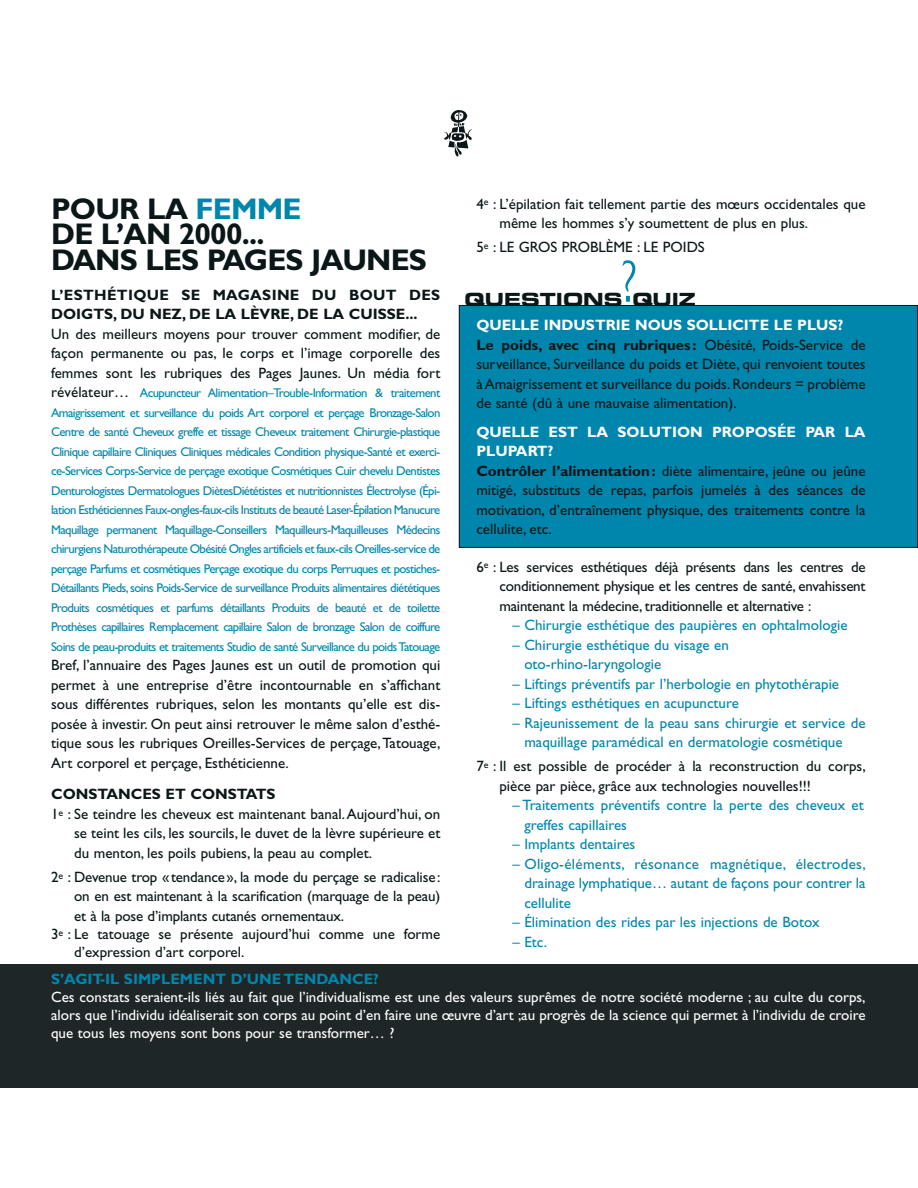
<style>
.page{position:relative;width:918px;height:1188px;background:#fff}
.page>*{position:absolute;margin:0;border:0;box-sizing:border-box;transform-origin:0 0}
.t1{font:300 60px "Gill Sans";color:#0086ad}
.t2{font:700 30px/25.5px "Gill Sans";letter-spacing:-.03em;color:#0a1617}
.t3{font:18.15px "Eurostile Bold Extended Two";color:#0a1617}
.t4{font:15px/19.5px "Gill Sans";color:#0a1617}
.t5{font:15px/19.5px "Gill Sans";color:#0086ad}
.t6{font:15px/18px "Gill Sans";color:#fff;text-align:justify}
.t7{font:700 15px/19.5px "Gill Sans";color:#0a1617}
.t8{font:700 15px "Gill Sans";color:#0086ad}
.t9{font:12.75px/19.5px "Gill Sans";letter-spacing:-.05em;color:#0086ad;text-align:justify}
.s1{color:#0086ad}
.s2{font-size:15px;color:#0a1617}
.s3{font-weight:700;color:#fff}
.s4{font-weight:700}
</style>
<div class="page">
<div style="left:0;top:964px;width:918px;height:124px;background:#1f2628"></div>
<div style="left:459px;top:305px;width:459px;height:242px;background:#0086ad"></div>
<div style="left:459px;top:305px;width:459px;height:243px;border:1px solid #0a1617"></div>
<svg style="left:444px;top:110px;width:28px;height:47px"></svg>
<h2 class="t2" style="left:51px;top:199px;width:377px">POUR LA <span class="s1">FEMME<br></span>DE L’AN 2000...<br>DANS LES PAGES JAUNES</h2>
<p class="t7" style="left:51px;top:286px;width:391px">L’ESTHÉTIQUE SE MAGASINE DU BOUT DES<br>DOIGTS, DU NEZ, DE LA LÈVRE, DE LA CUISSE...</p>
<p class="t4" style="left:51px;top:325px;width:391px;text-align:justify">Un des meilleurs moyens pour trouver comment modifier, de façon permanente ou pas, le corps et l’image corporelle des femmes sont les rubriques des Pages Jaunes. Un média fort</p>
<p class="t9" style="left:51px;top:384px;width:391px"><span class="s2">révélateur…</span> Acupuncteur Alimentation–Trouble-Information &amp; traitement Amaigrissement et surveillance du poids Art corporel et perçage Bronzage-Salon Centre de santé Cheveux greffe et tissage Cheveux traitement Chirurgie-plastique Clinique capillaire Cliniques Cliniques médicales Condition physique-Santé et exerci&shy;ce-Services Corps-Service de perçage exotique Cosmétiques Cuir chevelu Dentistes Denturologistes Dermatologues DiètesDiététistes et nutritionnistes Électrolyse (Épi&shy;lation Esthéticiennes Faux-ongles-faux-cils Instituts de beauté Laser-Épilation Manucure Maquillage permanent Maquillage-Conseillers Maquilleurs-Maquilleuses Médecins chirurgiens Naturothérapeute Obésité Ongles artificiels et faux-cils Oreilles-service de perçage Parfums et cosmétiques Perçage exotique du corps Perruques et postiches-Détaillants Pieds, soins Poids-Service de surveillance Produits alimentaires diététiques Produits cosmétiques et parfums détaillants Produits de beauté et de toilette Prothèses capillaires Remplacement capillaire Salon de bronzage Salon de coiffure Soins de peau-produits et traitements Studio de santé Surveillance du poids Tatouage</p>
<p class="t4" style="left:51px;top:657px;width:391px;text-align:justify">Bref, l’annuaire des Pages Jaunes est un outil de promotion qui permet à une entreprise d’être incontournable en s’affichant sous différentes rubriques, selon les montants qu’elle est dis&shy;posée à investir. On peut ainsi retrouver le même salon d’esthé&shy;tique sous les rubriques Oreilles-Services de perçage,Tatouage, Art corporel et perçage, Esthéticienne.</p>
<p class="t7" style="left:51px;top:786px;width:226px">CONSTANCES ET CONSTATS</p>
<p class="t4" style="left:51px;top:806px;width:391px">1<sup>e</sup> : Se teindre les cheveux est maintenant banal.Aujourd’hui, on</p>
<p class="t4" style="left:74px;top:825px;width:368px">se teint les cils, les sourcils, le duvet de la lèvre supérieure et</p>
<p class="t4" style="left:74px;top:845px;width:299px">du menton, les poils pubiens, la peau au complet.</p>
<p class="t4" style="left:51px;top:869px;width:391px">2<sup>e</sup> : Devenue trop «tendance», la mode du perçage se radicalise:</p>
<p class="t4" style="left:74px;top:888px;width:368px">on en est maintenant à la scarification (marquage de la peau)</p>
<p class="t4" style="left:74px;top:908px;width:272px">et à la pose d’implants cutanés ornementaux.</p>
<p class="t4" style="left:51px;top:926px;width:391px">3<sup>e</sup> : Le tatouage se présente aujourd’hui comme une forme</p>
<p class="t4" style="left:74px;top:944px;width:172px">d’expression d’art corporel.</p>
<p class="t4" style="left:499px;top:195px;width:368px;text-indent:-23px">4<sup>e</sup> : L’épilation fait tellement partie des mœurs occidentales que même les hommes s’y soumettent de plus en plus.</p>
<p class="t4" style="left:476px;top:239px;width:230px">5<sup>e</sup> : LE GROS PROBLÈME : LE POIDS</p>
<h1 class="t1" style="left:621px;top:259px;width:18px">?</h1>
<p class="t3" style="left:465px;top:293px;width:233px">QUESTIONS QUIZ</p>
<p class="t4" style="left:476px;top:317px;width:391px"><span class="s3">QUELLE INDUSTRIE NOUS SOLLICITE LE PLUS?<br></span><span class="s4">Le poids, avec cinq rubriques:</span> Obésité, Poids-Service de surveillance, Surveillance du poids et Diète, qui renvoient toutes à Amaigrissement et surveillance du poids. Rondeurs = problème de santé (dû à une mauvaise alimentation).</p>
<p class="t4" style="left:476px;top:423px;width:391px"><span class="s3">QUELLE EST LA SOLUTION PROPOSÉE PAR LA PLUPART?<br></span><span class="s4">Contrôler l’alimentation:</span> diète alimentaire, jeûne ou jeûne mitigé, substituts de repas, parfois jumelés à des séances de motivation, d’entraînement physique, des traitements contre la cellulite, etc.</p>
<p class="t4" style="left:499px;top:558px;width:368px;text-align:justify;text-indent:-23px">6<sup>e</sup> : Les services esthétiques déjà présents dans les centres de conditionnement physique et les centres de santé, envahissent maintenant la médecine, traditionnelle et alternative :</p>
<p class="t5" style="left:512px;top:617px;width:337px">– Chirurgie esthétique des paupières en ophtalmologie</p>
<p class="t5" style="left:524px;top:636px;width:206px;text-indent:-12px">– Chirurgie esthétique du visage en oto-rhino-laryngologie</p>
<p class="t5" style="left:512px;top:675px;width:328px">– Liftings préventifs par l’herbologie en phytothérapie</p>
<p class="t5" style="left:512px;top:695px;width:228px">– Liftings esthétiques en acupuncture</p>
<p class="t5" style="left:524px;top:714px;width:343px;text-indent:-12px">– Rajeunissement de la peau sans chirurgie et service de maquillage paramédical en dermatologie cosmétique</p>
<p class="t4" style="left:499px;top:758px;width:368px;text-indent:-23px">7<sup>e</sup> : Il est possible de procéder à la reconstruction du corps, pièce par pièce, grâce aux technologies nouvelles!!!</p>
<p class="t5" style="left:524px;top:797px;width:341px;text-indent:-12px">– Traitements préventifs contre la perte des cheveux et greffes capillaires</p>
<p class="t5" style="left:512px;top:836px;width:125px">– Implants dentaires</p>
<p class="t5" style="left:524px;top:855px;width:343px;text-align:justify;text-indent:-12px">– Oligo-éléments, résonance magnétique, électrodes, drainage lymphatique… autant de façons pour contrer la cellulite</p>
<p class="t5" style="left:512px;top:914px;width:309px">– Élimination des rides par les injections de Botox</p>
<p class="t5" style="left:512px;top:933px;width:36px">– Etc.</p>
<p class="t8" style="left:51px;top:973px;width:329px">S’AGIT-IL SIMPLEMENT D’UNE TENDANCE?</p>
<p class="t6" style="left:51px;top:989px;width:816px">Ces constats seraient-ils liés au fait que l’individualisme est une des valeurs suprêmes de notre société moderne ; au culte du corps, alors que l’individu idéaliserait son corps au point d’en faire une œuvre d’art ;au progrès de la science qui permet à l’individu de croire que tous les moyens sont bons pour se transformer… ?</p>
</div>
